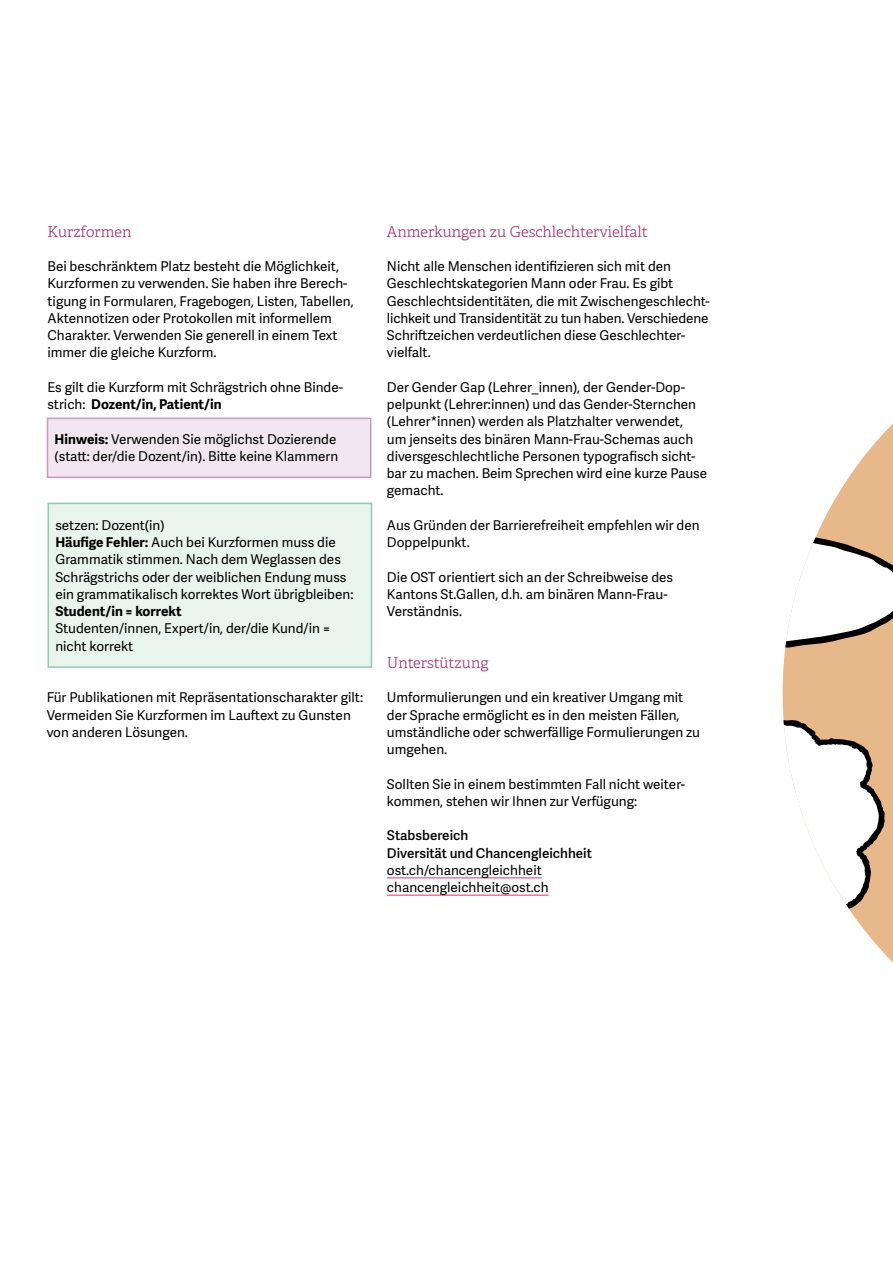
<style>
.page{position:relative;width:893px;height:1263px;background:#fff}
.page>*{position:absolute;margin:0;border:0;box-sizing:border-box;transform-origin:0 0}
.t1{font:15px "Adelle PE Lt";color:#a53574}
.t2{font:13.5px/17.2px "Adelle Sans";color:#000}
.t3{font:600 13.5px/17.2px "Adelle Sans";color:#000}
.t4{font:700 13.5px "Adelle Sans";color:#000}
.s1{font-weight:700}
</style>
<div class="page">
<svg style="left:782px;top:423px;width:111px;height:540px;fill:#e7b889"></svg>
<svg style="left:782px;top:533px;width:111px;height:168px"></svg>
<svg style="left:782px;top:423px;width:66px;height:80px"></svg>
<svg style="left:782px;top:720px;width:103px;height:243px"></svg>
<div style="left:48px;top:418px;width:323px;height:59px;background:#f2e7f1"></div>
<div style="left:47px;top:418px;width:324px;height:60px;border:2px solid #c59ac1"></div>
<div style="left:48px;top:503px;width:323px;height:164px;background:#e9f4ed"></div>
<div style="left:48px;top:503px;width:324px;height:165px;border:2px solid #91cab1"></div>
<hr style="left:387px;top:877px;width:155px;height:1px;background:#e82d72">
<hr style="left:387px;top:895px;width:162px;height:1px;background:#e82d72">
<p class="t1" style="left:48px;top:221px;width:86px">Kurzformen</p>
<p class="t2" style="left:48px;top:257px;width:308px">Bei beschränktem Platz besteht die Möglichkeit, Kurzformen zu verwenden. Sie haben ihre Berech&shy;tigung in Formularen, Fragebogen, Listen, Tabellen, Aktennotizen oder Protokollen mit informellem Charakter. Verwenden Sie generell in einem Text immer die gleiche Kurzform.</p>
<p class="t2" style="left:48px;top:378px;width:297px">Es gilt die Kurzform mit Schrägstrich ohne Binde&shy;strich: <span class="s1">Dozent/in, Patient/in</span></p>
<p class="t2" style="left:55px;top:430px;width:285px"><span class="s1">Hinweis:</span> Verwenden Sie möglichst Dozierende (statt: der/die Dozent/in). Bitte keine Klammern</p>
<p class="t2" style="left:55px;top:516px;width:299px">setzen: Dozent(in)<br><span class="s1">Häufige Fehler:</span> Auch bei Kurzformen muss die Grammatik stimmen. Nach dem Weglassen des Schrägstrichs oder der weiblichen Endung muss ein grammatikalisch korrektes Wort übrigbleiben:</p>
<p class="t4" style="left:55px;top:601px;width:128px">Student/in = korrekt</p>
<p class="t2" style="left:55px;top:619px;width:277px">Studenten/innen, Expert/in, der/die Kund/in = nicht korrekt</p>
<p class="t2" style="left:47px;top:688px;width:318px">Für Publikationen mit Repräsentationscharakter gilt:<br>Vermeiden Sie Kurzformen im Lauftext zu Gunsten von anderen Lösungen.</p>
<p class="t1" style="left:387px;top:221px;width:262px">Anmerkungen zu Geschlechtervielfalt</p>
<p class="t2" style="left:387px;top:257px;width:324px">Nicht alle Menschen identifizieren sich mit den Geschlechtskategorien Mann oder Frau. Es gibt Geschlechtsidentitäten, die mit Zwischengeschlecht&shy;lichkeit und Transidentität zu tun haben. Verschiedene Schriftzeichen verdeutlichen diese Geschlechter&shy;vielfalt.</p>
<p class="t2" style="left:387px;top:378px;width:322px">Der Gender Gap (Lehrer_innen), der Gender-Dop&shy;pelpunkt (Lehrer:innen) und das Gender-Sternchen (Lehrer*innen) werden als Platzhalter verwendet,<br>um jenseits des binären Mann-Frau-Schemas auch diversgeschlechtliche Personen typografisch sicht&shy;bar zu machen. Beim Sprechen wird eine kurze Pause gemacht.</p>
<p class="t2" style="left:387px;top:516px;width:314px">Aus Gründen der Barrierefreiheit empfehlen wir den<br>Doppelpunkt.</p>
<p class="t2" style="left:387px;top:568px;width:288px">Die OST orientiert sich an der Schreibweise des<br>Kantons St.Gallen, d.h. am binären Mann-Frau--<br>Verständnis.</p>
<p class="t1" style="left:387px;top:652px;width:103px">Unterstützung</p>
<p class="t2" style="left:387px;top:688px;width:315px">Umformulierungen und ein kreativer Umgang mit der Sprache ermöglicht es in den meisten Fällen, umständliche oder schwerfällige Formulierungen zu umgehen.</p>
<p class="t2" style="left:387px;top:775px;width:300px">Sollten Sie in einem bestimmten Fall nicht weiter&shy;kommen, stehen wir Ihnen zur Verfügung:</p>
<p class="t3" style="left:387px;top:826px;width:207px">Stabsbereich<br>Diversität und Chancengleichheit</p>
<p class="t2" style="left:387px;top:861px;width:163px">ost.ch/chancengleichheit chancengleichheit@ost.ch</p>
</div>
